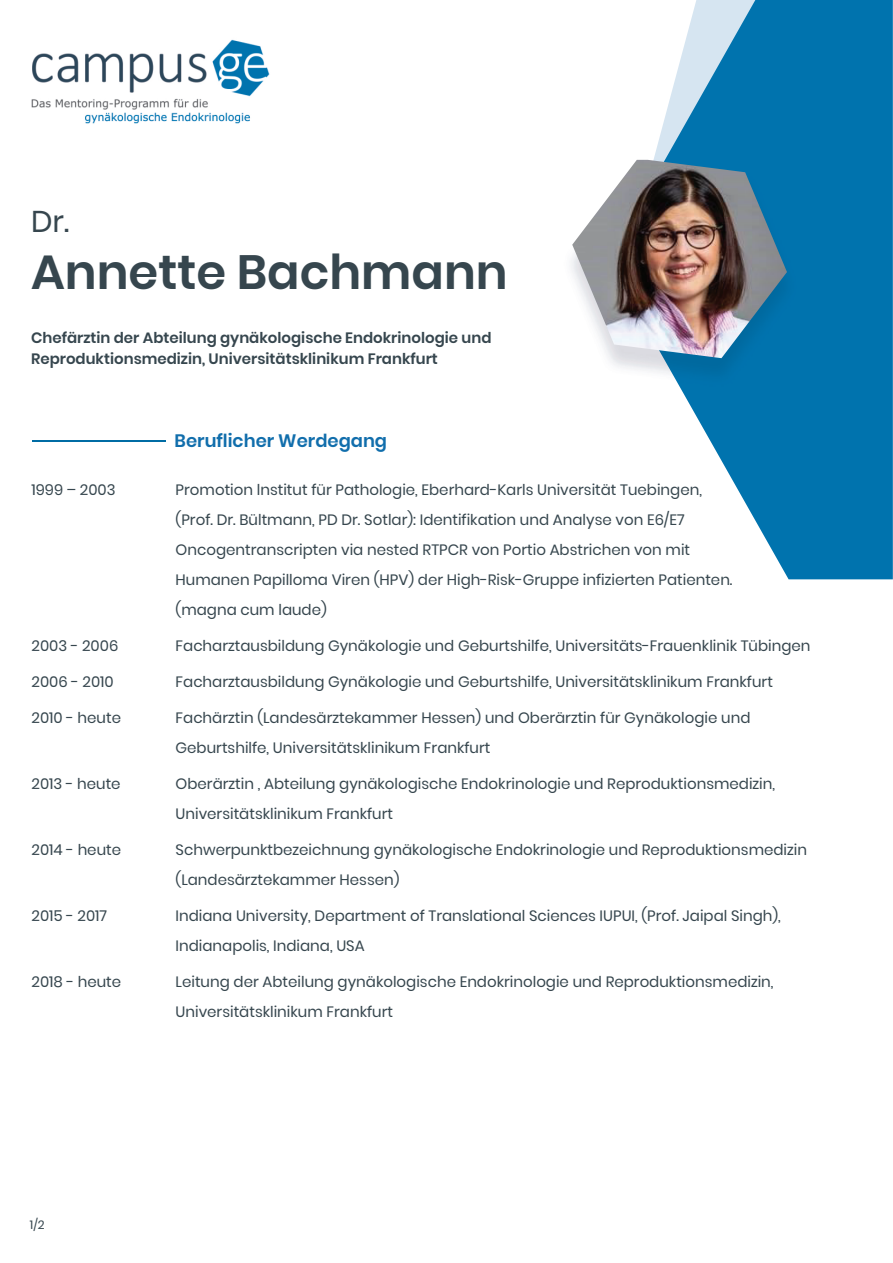
<style>
.page{position:relative;width:893px;height:1263px;background:#fff}
.page>*{position:absolute;margin:0;border:0;box-sizing:border-box;transform-origin:0 0}
.t1{font:600 48px "Poppins";color:#36464e}
.t2{font:30px "Poppins";color:#36464e}
.t3{font:600 18px "Poppins";color:#116eac}
.t4{font:15px/30px "Poppins";color:#36464e}
.t5{font:600 15px/21px "Poppins";color:#36464e}
.t6{font:12px "Poppins";color:#36464e}
</style>
<div class="page">
<img style="left:31px;top:39px;width:862px;height:541px">
<img style="left:608px;top:0;width:285px;height:579px">
<img style="left:572px;top:160px;width:215px;height:198px">
<img style="left:33px;top:440px;width:132px;height:2px">
<h2 class="t2" style="left:31px;top:204px;width:40px">Dr.</h2>
<h1 class="t1" style="left:31px;top:244px;width:478px">Annette Bachmann</h1>
<p class="t5" style="left:31px;top:327px;width:462px">Chefärztin der Abteilung gynäkologische Endokrinologie und<br>Reproduktionsmedizin, Universitätsklinikum Frankfurt</p>
<p class="t4" style="left:32px;top:475px;width:86px">1999 – 2003</p>
<p class="t4" style="left:32px;top:631px;width:88px">2003 - 2006</p>
<p class="t4" style="left:32px;top:667px;width:84px">2006 - 2010</p>
<p class="t4" style="left:32px;top:703px;width:91px">2010 - heute</p>
<p class="t4" style="left:32px;top:769px;width:91px">2013 - heute</p>
<p class="t4" style="left:32px;top:835px;width:91px">2014 - heute</p>
<p class="t4" style="left:32px;top:901px;width:77px">2015 - 2017</p>
<p class="t4" style="left:32px;top:967px;width:91px">2018 - heute</p>
<p class="t3" style="left:175px;top:431px;width:214px">Beruflicher Werdegang</p>
<p class="t4" style="left:176px;top:475px;width:558px">Promotion lnstitut für Pathologie, Eberhard-Karls Universität Tuebingen, (Prof. Dr. Bültmann, PD Dr. Sotlar): Identifikation und Analyse von E6/E7<br>Oncogentranscripten via nested RTPCR von Portio Abstrichen von mit Humanen Papilloma Viren (HPV) der High-Risk-Gruppe infizierten Patienten. (magna cum laude)</p>
<p class="t4" style="left:176px;top:631px;width:636px">Facharztausbildung Gynäkologie und Geburtshilfe, Universitäts-Frauenklinik Tübingen</p>
<p class="t4" style="left:176px;top:667px;width:599px">Facharztausbildung Gynäkologie und Geburtshilfe, Universitätsklinikum Frankfurt</p>
<p class="t4" style="left:176px;top:703px;width:576px">Fachärztin (Landesärztekammer Hessen) und Oberärztin für Gynäkologie und<br>Geburtshilfe, Universitätsklinikum Frankfurt</p>
<p class="t4" style="left:176px;top:769px;width:601px">Oberärztin , Abteilung gynäkologische Endokrinologie und Reproduktionsmedizin,<br>Universitätsklinikum Frankfurt</p>
<p class="t4" style="left:176px;top:835px;width:633px">Schwerpunktbezeichnung gynäkologische Endokrinologie und Reproduktionsmedizin (Landesärztekammer Hessen)</p>
<p class="t4" style="left:176px;top:901px;width:607px">Indiana University, Department of Translational Sciences IUPUI, (Prof. Jaipal Singh),<br>Indianapolis, Indiana, USA</p>
<p class="t4" style="left:176px;top:967px;width:599px">Leitung der Abteilung gynäkologische Endokrinologie und Reproduktionsmedizin,<br>Universitätsklinikum Frankfurt</p>
<p class="t6" style="left:30px;top:1218px;width:16px">1/2</p>
</div>
